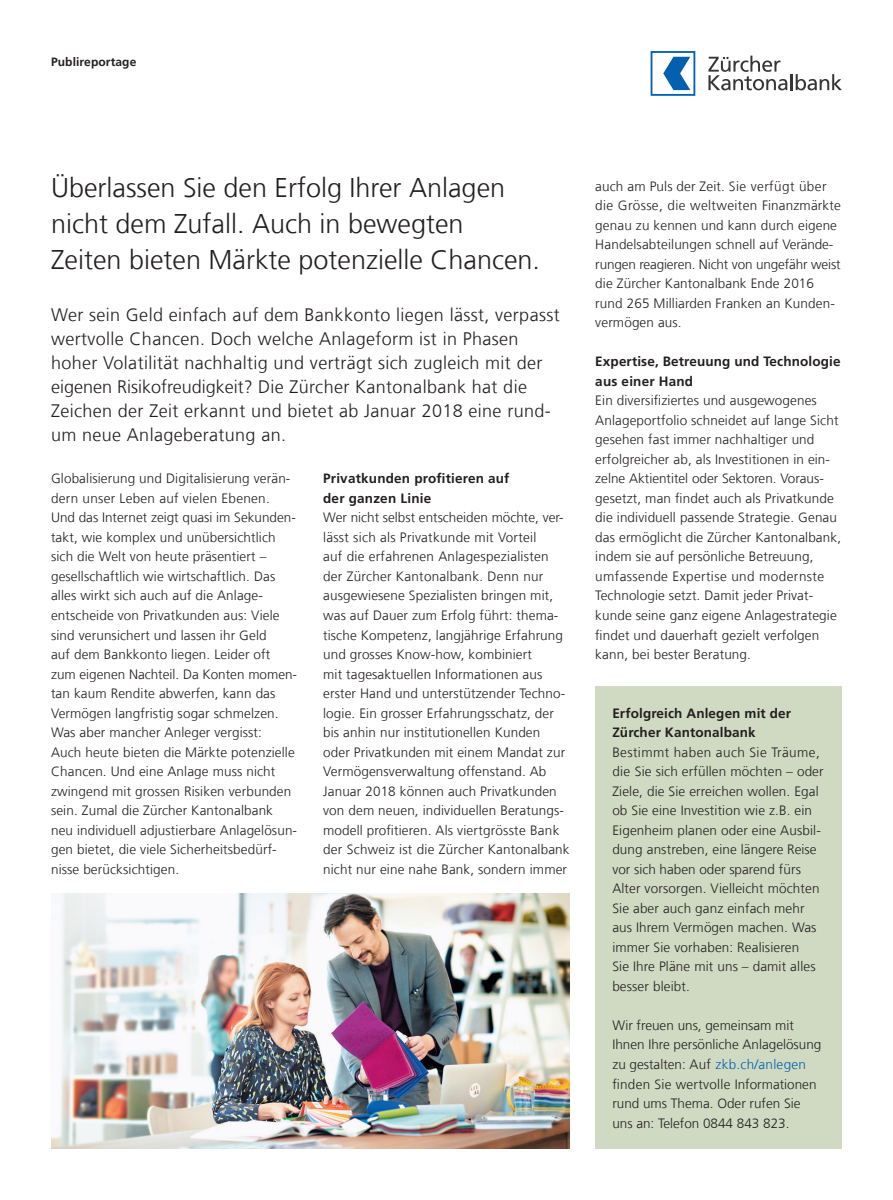
<style>
.page{position:relative;width:893px;height:1200px;background:#fff}
.page>*{position:absolute;margin:0;border:0;box-sizing:border-box;transform-origin:0 0}
.t1{font:300 27px "Frutiger For ZKB";color:#231f20}
.t2{font:300 18px/24px "Frutiger For ZKB";letter-spacing:.02em;color:#231f20}
.t3{font:300 18px "Frutiger For ZKB";color:#231f20}
.t4{font:300 13.5px/19.5px "Frutiger For ZKB";letter-spacing:.01em;color:#231f20}
.t5{font:700 13.5px/19.5px "Frutiger For ZKB";letter-spacing:.01em;color:#231f20}
.t6{font:700 12px "Frutiger For ZKB";letter-spacing:.01em;color:#231f20}
.s1{color:#0161b0}
</style>
<div class="page">
<svg style="left:651px;top:51px;width:44px;height:45px"></svg>
<svg style="left:708px;top:56px;width:134px;height:34px"></svg>
<div style="left:595px;top:686px;width:247px;height:462px;background:#d0dac2"></div>
<img style="left:51px;top:893px;width:519px;height:255px">
<p class="t6" style="left:51px;top:54px;width:87px">Publireportage</p>
<p class="t1" style="left:51px;top:172px;width:456px">Überlassen Sie den Erfolg Ihrer Anlagen</p>
<p class="t1" style="left:51px;top:208px;width:414px">nicht dem Zufall. Auch in bewegten</p>
<p class="t1" style="left:51px;top:244px;width:491px">Zeiten bieten Märkte potenzielle Chancen.</p>
<p class="t2" style="left:51px;top:303px;width:510px">Wer sein Geld einfach auf dem Bankkonto liegen lässt, verpasst wertvolle Chancen. Doch welche Anlageform ist in Phasen</p>
<p class="t2" style="left:51px;top:351px;width:493px">hoher Volatilität nachhaltig und verträgt sich zugleich mit der</p>
<p class="t3" style="left:51px;top:376px;width:477px">eigenen Risikofreudigkeit? Die Zürcher Kantonalbank hat die</p>
<p class="t2" style="left:51px;top:399px;width:501px">Zeichen der Zeit erkannt und bietet ab Januar 2018 eine rund&shy;um neue Anlageberatung an.</p>
<p class="t4" style="left:51px;top:469px;width:241px">Globalisierung und Digitalisierung verän-</p>
<p class="t4" style="left:51px;top:488px;width:220px">dern unser Leben auf vielen Ebenen.</p>
<p class="t4" style="left:51px;top:508px;width:246px">Und das Internet zeigt quasi im Sekunden-</p>
<p class="t4" style="left:51px;top:527px;width:226px">takt, wie komplex und unübersichtlich sich die Welt von heute präsentiert –</p>
<p class="t4" style="left:51px;top:566px;width:226px">gesellschaftlich wie wirtschaftlich. Das alles wirkt sich auch auf die Anlage-</p>
<p class="t4" style="left:51px;top:605px;width:230px">entscheide von Privatkunden aus: Viele sind verunsichert und lassen ihr Geld</p>
<p class="t4" style="left:51px;top:644px;width:248px">auf dem Bankkonto liegen. Leider oft zum eigenen Nachteil. Da Konten momen-</p>
<p class="t4" style="left:51px;top:683px;width:248px">tan kaum Rendite abwerfen, kann das Vermögen langfristig sogar schmelzen.<br>Was aber mancher Anleger vergisst:<br>Auch heute bieten die Märkte potenzielle Chancen. Und eine Anlage muss nicht zwingend mit grossen Risiken verbunden sein. Zumal die Zürcher Kantonalbank neu individuell adjustierbare Anlagelösun&shy;gen bietet, die viele Sicherheitsbedürf&shy;nisse berücksichtigen.</p>
<p class="t5" style="left:323px;top:469px;width:188px">Privatkunden profitieren auf</p>
<p class="t5" style="left:323px;top:488px;width:110px">der ganzen Linie</p>
<p class="t4" style="left:323px;top:508px;width:242px">Wer nicht selbst entscheiden möchte, ver-</p>
<p class="t4" style="left:323px;top:527px;width:215px">lässt sich als Privatkunde mit Vorteil</p>
<p class="t4" style="left:323px;top:547px;width:227px">auf die erfahrenen Anlagespezialisten</p>
<p class="t4" style="left:323px;top:566px;width:241px">der Zürcher Kantonalbank. Denn nur ausgewiesene Spezialisten bringen mit, was auf Dauer zum Erfolg führt: thema&shy;tische Kompetenz, langjährige Erfahrung und grosses Know-how, kombiniert</p>
<p class="t4" style="left:323px;top:664px;width:244px">mit tagesaktuellen Informationen aus erster Hand und unterstützender Techno&shy;logie. Ein grosser Erfahrungsschatz, der bis anhin nur institutionellen Kunden oder Privatkunden mit einem Mandat zur Vermögensverwaltung offenstand. Ab Januar 2018 können auch Privatkunden</p>
<p class="t4" style="left:323px;top:800px;width:248px">von dem neuen, individuellen Beratungs&shy;modell profitieren. Als viertgrösste Bank der Schweiz ist die Zürcher Kantonalbank nicht nur eine nahe Bank, sondern immer</p>
<p class="t4" style="left:595px;top:176px;width:247px">auch am Puls der Zeit. Sie verfügt über die Grösse, die weltweiten Finanzmärkte genau zu kennen und kann durch eigene Handelsabteilungen schnell auf Verände&shy;rungen reagieren. Nicht von ungefähr weist die Zürcher Kantonalbank Ende 2016 rund 265 Milliarden Franken an Kunden&shy;vermögen aus.</p>
<p class="t5" style="left:595px;top:352px;width:247px">Expertise, Betreuung und Technologie aus einer Hand</p>
<p class="t4" style="left:595px;top:391px;width:245px">Ein diversifiziertes und ausgewogenes Anlageportfolio schneidet auf lange Sicht gesehen fast immer nachhaltiger und erfolgreicher ab, als Investitionen in ein-</p>
<p class="t4" style="left:595px;top:469px;width:230px">zelne Aktientitel oder Sektoren. Voraus-</p>
<p class="t4" style="left:595px;top:488px;width:247px">gesetzt, man findet auch als Privatkunde die individuell passende Strategie. Genau das ermöglicht die Zürcher Kantonalbank, indem sie auf persönliche Betreuung, umfassende Expertise und modernste Technologie setzt. Damit jeder Privat&shy;kunde seine ganz eigene Anlagestrategie findet und dauerhaft gezielt verfolgen kann, bei bester Beratung.</p>
<p class="t5" style="left:612px;top:703px;width:180px">Erfolgreich Anlegen mit der<br>Zürcher Kantonalbank</p>
<p class="t4" style="left:612px;top:742px;width:213px">Bestimmt haben auch Sie Träume, die Sie sich erfüllen möchten – oder<br>Ziele, die Sie erreichen wollen. Egal ob Sie eine Investition wie z.B. ein<br>Eigenheim planen oder eine Ausbil&shy;dung anstreben, eine längere Reise vor sich haben oder sparend fürs<br>Alter vorsorgen. Vielleicht möchten<br>Sie aber auch ganz einfach mehr aus Ihrem Vermögen machen. Was immer Sie vorhaben: Realisieren<br>Sie Ihre Pläne mit uns – damit alles besser bleibt.</p>
<p class="t4" style="left:612px;top:1015px;width:211px">Wir freuen uns, gemeinsam mit Ihnen Ihre persönliche Anlagelösung zu gestalten: Auf <span class="s1">zkb.ch/anlegen </span>finden Sie wertvolle Informationen rund ums Thema. Oder rufen Sie</p>
<p class="t4" style="left:612px;top:1112px;width:179px">uns an: Telefon 0844 843 823.</p>
</div>
